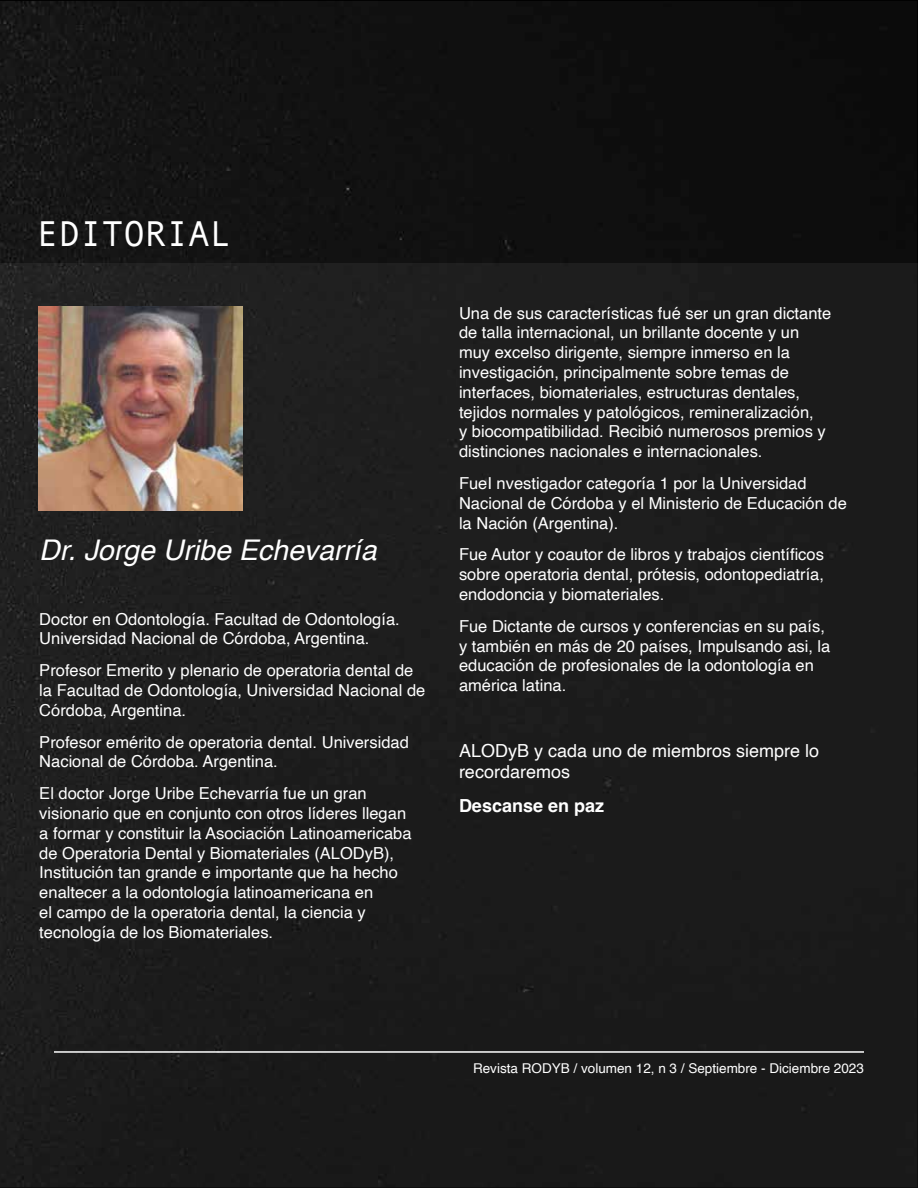
<style>
.page{position:relative;width:918px;height:1188px;background:#101010}
.page>*{position:absolute;margin:0;border:0;box-sizing:border-box;transform-origin:0 0}
.t1{font:36px "Andale Mono";color:#fff}
.t2{font:italic 28.5px "Helvetica";color:#fff}
.t3{font:18px/21.6px "Helvetica";color:#fff}
.t4{font:700 18px "Helvetica";color:#fff}
.t5{font:16.5px/19.8px "Helvetica";color:#fff}
.t6{font:13.5px "Helvetica";color:#fff}
</style>
<div class="page">
<div style="left:1px;top:264px;width:917px;height:924px;background:#1a1a1a"></div>
<hr style="left:54px;top:1051px;width:810px;height:2px;background:#fff">
<img style="left:38px;top:306px;width:205px;height:205px">
<h1 class="t1" style="left:37px;top:211px;width:196px">EDITORIAL</h1>
<h2 class="t2" style="left:39px;top:528px;width:339px">Dr. Jorge Uribe Echevarría</h2>
<p class="t5" style="left:39px;top:609px;width:362px">Doctor en Odontología. Facultad de Odontología.<br>Universidad Nacional de Córdoba, Argentina.</p>
<p class="t5" style="left:39px;top:661px;width:388px">Profesor Emerito y plenario de operatoria dental de la Facultad de Odontología, Universidad Nacional de<br>Córdoba, Argentina.</p>
<p class="t5" style="left:39px;top:732px;width:371px">Profesor emérito de operatoria dental. Universidad<br>Nacional de Córdoba. Argentina.</p>
<p class="t5" style="left:39px;top:784px;width:374px">El doctor Jorge Uribe Echevarría fue un gran visionario que en conjunto con otros líderes llegan a formar y constituir la Asociación Latinoamericaba de Operatoria Dental y Biomateriales (ALODyB), Institución tan grande e importante que ha hecho enaltecer a la odontología latinoamericana en<br>el campo de la operatoria dental, la ciencia y tecnología de los Biomateriales.</p>
<p class="t5" style="left:459px;top:303px;width:374px">Una de sus características fué ser un gran dictante de talla internacional, un brillante docente y un muy excelso dirigente, siempre inmerso en la investigación, principalmente sobre temas de interfaces, biomateriales, estructuras dentales, tejidos normales y patológicos, remineralización,<br>y biocompatibilidad. Recibió numerosos premios y distinciones nacionales e internacionales.</p>
<p class="t5" style="left:459px;top:474px;width:389px">FueI nvestigador categoría 1 por la Universidad<br>Nacional de Córdoba y el Ministerio de Educación de la Nación (Argentina).</p>
<p class="t5" style="left:459px;top:545px;width:367px;text-align:justify">Fue Autor y coautor de libros y trabajos científicos sobre operatoria dental, prótesis, odontopediatría, endodoncia y biomateriales.</p>
<p class="t5" style="left:459px;top:617px;width:373px">Fue Dictante de cursos y conferencias en su país, y también en más de 20 países, Impulsando asi, la educación de profesionales de la odontología en américa latina.</p>
<p class="t3" style="left:459px;top:740px;width:362px">ALODyB y cada uno de miembros siempre lo recordaremos</p>
<p class="t4" style="left:459px;top:794px;width:147px">Descanse en paz</p>
<p class="t6" style="left:473px;top:1058px;width:392px">Revista RODYB / volumen 12, n 3 / Septiembre - Diciembre 2023</p>
</div>
